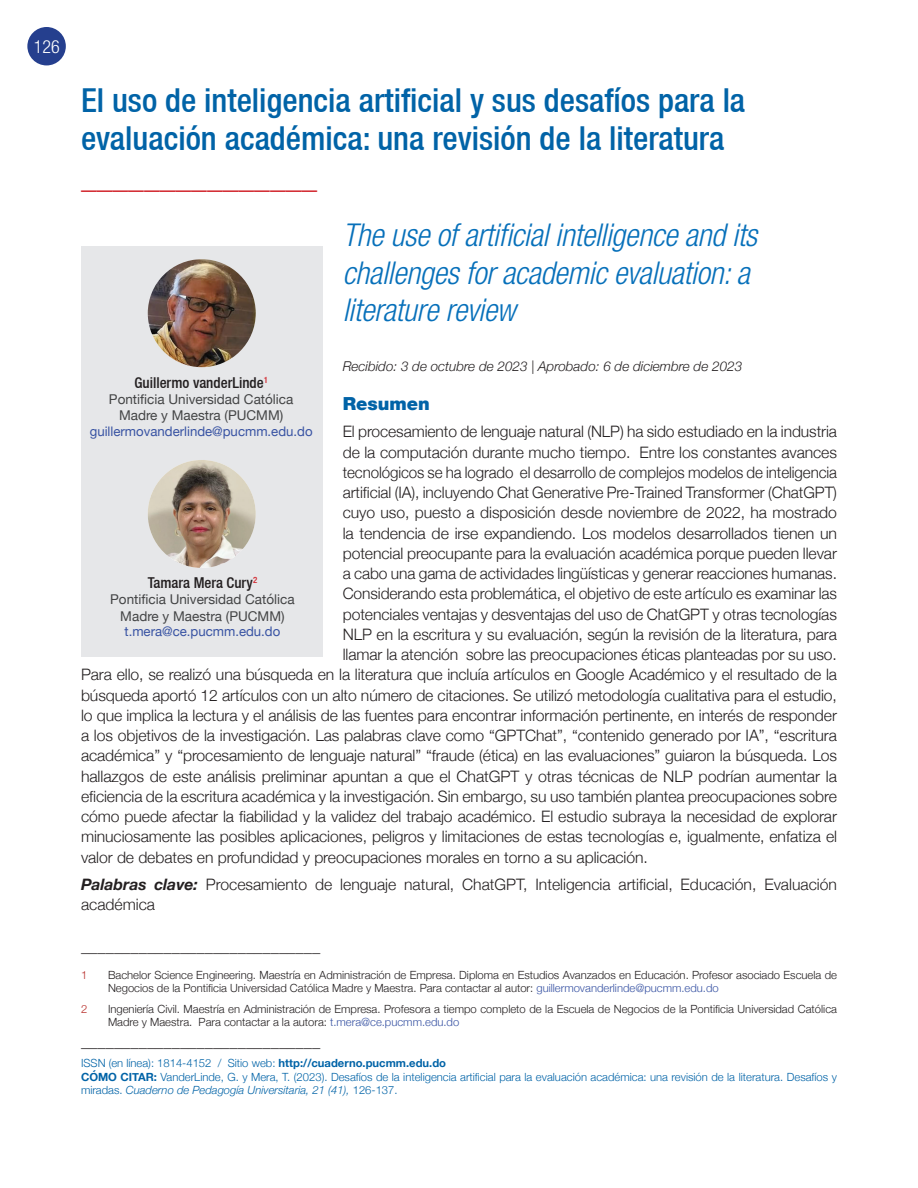
<style>
.page{position:relative;width:918px;height:1188px;background:#fff}
.page>*{position:absolute;margin:0;border:0;box-sizing:border-box;transform-origin:0 0}
.t1{font:500 condensed 33px/37.5px "Helvetica Neue";color:#0163a7}
.t2{font:italic 300 condensed 31.5px/37.8px "Helvetica Neue LT Std";letter-spacing:-.01em;color:#0770ba}
.t3{font:500 condensed 31.5px "Helvetica Neue";color:#d1232a}
.t4{font:900 18px "Helvetica Neue";color:#0163a7}
.t5{font:300 condensed 18px "Helvetica Neue LT Com";color:#fff}
.t6{font:300 16.5px "Helvetica Neue";color:#231f20}
.t7{font:300 15.75px/20.2px "Helvetica Neue";letter-spacing:-.005em;color:#231f20}
.t8{font:300 15.75px "Helvetica Neue";letter-spacing:-.005em;color:#231f20;scale:.96 1}
.t9{font:500 condensed 15px "Helvetica Neue";color:#231f20}
.t10{font:13.5px/16.2px "Helvetica Neue";color:#434445;text-align:center}
.t11{font:italic 300 13.5px "Helvetica Neue";color:#231f20}
.t12{font:13.2px "Helvetica Neue";color:#3853a3}
.t13{font:300 11.25px/13.5px "Helvetica Neue";color:#231f20}
.t14{font:300 11.25px/13.5px "Helvetica Neue";color:#0163a7}
.t15{font:300 11.25px "Helvetica Neue";color:#b72d29}
.s1{font-weight:700;font-style:italic}
.s2{color:#3853a3}
.s3{font-weight:700}
.s4{font-style:italic}
</style>
<div class="page">
<div style="left:27px;top:27px;width:39px;height:38px;background:#253f8e;border-radius:50%"></div>
<div style="left:81px;top:246px;width:241px;height:410px;background:#e6e7e9"></div>
<img style="left:148px;top:259px;width:108px;height:108px;border-radius:54px">
<img style="left:148px;top:460px;width:108px;height:108px;border-radius:54px">
<p class="t5" style="left:34px;top:36px;width:27px">126</p>
<h1 class="t1" style="left:81px;top:82px;width:666px">El uso de inteligencia artificial y sus desafíos para la evaluación académica: una revisión de la literatura</h1>
<h2 class="t3" style="left:81px;top:158px;width:238px">_______________</h2>
<h2 class="t2" style="left:343px;top:217px;width:416px">The use of artificial intelligence and its challenges for academic evaluation: a literature review</h2>
<p class="t11" style="left:343px;top:355px;width:401px">Recibido: 3 de octubre de 2023 | Aprobado: 6 de diciembre de 2023</p>
<p class="t4" style="left:343px;top:393px;width:89px">Resumen</p>
<p class="t7" style="left:343px;top:421px;width:496px">El procesamiento de lenguaje natural (NLP) ha sido estudiado en la industria</p>
<p class="t7" style="left:343px;top:441px;width:496px">de la computación durante mucho tiempo. Entre los constantes avances</p>
<p class="t8" style="left:343px;top:460px;width:516px">tecnológicos se ha logrado el desarrollo de complejos modelos de inteligencia</p>
<p class="t7" style="left:343px;top:481px;width:496px">artificial (IA), incluyendo Chat Generative Pre-Trained Transformer (ChatGPT)</p>
<p class="t7" style="left:343px;top:502px;width:496px">cuyo uso, puesto a disposición desde noviembre de 2022, ha mostrado</p>
<p class="t7" style="left:343px;top:522px;width:496px">la tendencia de irse expandiendo. Los modelos desarrollados tienen un</p>
<p class="t7" style="left:343px;top:542px;width:496px">potencial preocupante para la evaluación académica porque pueden llevar</p>
<p class="t7" style="left:343px;top:562px;width:496px">a cabo una gama de actividades lingüísticas y generar reacciones humanas.</p>
<p class="t7" style="left:343px;top:583px;width:496px">Considerando esta problemática, el objetivo de este artículo es examinar las</p>
<p class="t7" style="left:343px;top:603px;width:496px">potenciales ventajas y desventajas del uso de ChatGPT y otras tecnologías</p>
<p class="t7" style="left:343px;top:623px;width:496px">NLP en la escritura y su evaluación, según la revisión de la literatura, para</p>
<p class="t7" style="left:343px;top:643px;width:496px">llamar la atención sobre las preocupaciones éticas planteadas por su uso.</p>
<p class="t7" style="left:81px;top:664px;width:758px">Para ello, se realizó una búsqueda en la literatura que incluía artículos en Google Académico y el resultado de la</p>
<p class="t7" style="left:81px;top:684px;width:758px">búsqueda aportó 12 artículos con un alto número de citaciones. Se utilizó metodología cualitativa para el estudio,</p>
<p class="t7" style="left:81px;top:704px;width:758px">lo que implica la lectura y el análisis de las fuentes para encontrar información pertinente, en interés de responder</p>
<p class="t7" style="left:81px;top:724px;width:758px">a los objetivos de la investigación. Las palabras clave como “GPTChat”, “contenido generado por IA”, “escritura</p>
<p class="t7" style="left:81px;top:745px;width:758px">académica” y “procesamiento de lenguaje natural” “fraude (ética) en las evaluaciones” guiaron la búsqueda. Los</p>
<p class="t7" style="left:81px;top:765px;width:758px">hallazgos de este análisis preliminar apuntan a que el ChatGPT y otras técnicas de NLP podrían aumentar la</p>
<p class="t7" style="left:81px;top:785px;width:758px">eficiencia de la escritura académica y la investigación. Sin embargo, su uso también plantea preocupaciones sobre</p>
<p class="t7" style="left:81px;top:805px;width:758px">cómo puede afectar la fiabilidad y la validez del trabajo académico. El estudio subraya la necesidad de explorar</p>
<p class="t7" style="left:81px;top:826px;width:758px">minuciosamente las posibles aplicaciones, peligros y limitaciones de estas tecnologías e, igualmente, enfatiza el</p>
<p class="t7" style="left:81px;top:846px;width:568px">valor de debates en profundidad y preocupaciones morales en torno a su aplicación.</p>
<p class="t7" style="left:81px;top:873px;width:758px"><span class="s1">Palabras clave:</span> Procesamiento de lenguaje natural, ChatGPT, Inteligencia artificial, Educación, Evaluación académica</p>
<p class="t9" style="left:134px;top:373px;width:135px">Guillermo vanderLinde<sup>1</sup></p>
<p class="t10" style="left:109px;top:392px;width:186px">Pontificia Universidad Católica<br>Madre y Maestra (PUCMM)</p>
<p class="t12" style="left:90px;top:422px;width:224px">guillermovanderlinde@pucmm.edu.do</p>
<p class="t9" style="left:148px;top:574px;width:111px">Tamara Mera Cury<sup>2</sup></p>
<p class="t10" style="left:110px;top:592px;width:186px">Pontificia Universidad Católica<br>Madre y Maestra (PUCMM)</p>
<p class="t12" style="left:125px;top:622px;width:157px">t.mera@ce.pucmm.edu.do</p>
<p class="t6" style="left:81px;top:933px;width:241px">_____________________________</p>
<p class="t15" style="left:81px;top:966px;width:8px">1</p>
<p class="t13" style="left:108px;top:967px;width:731px">Bachelor Science Engineering. Maestría en Administración de Empresa. Diploma en Estudios Avanzados en Educación. Profesor asociado Escuela de<br>Negocios de la Pontificia Universidad Católica Madre y Maestra. Para contactar al autor: <span class="s2">guillermovanderlinde@pucmm.edu.do</span></p>
<p class="t15" style="left:81px;top:1000px;width:8px">2</p>
<p class="t13" style="left:108px;top:1001px;width:731px">Ingeniería Civil. Maestría en Administración de Empresa. Profesora a tiempo completo de la Escuela de Negocios de la Pontificia Universidad Católica<br>Madre y Maestra. Para contactar a la autora: <span class="s2">t.mera@ce.pucmm.edu.do</span></p>
<p class="t6" style="left:81px;top:1028px;width:241px">_____________________________</p>
<p class="t14" style="left:81px;top:1056px;width:758px">ISSN (en línea): 1814-4152 / Sitio web: <span class="s3">http://cuaderno.pucmm.edu.do<br>CÓMO CITAR:</span> VanderLinde, G. y Mera, T. (2023). Desafíos de la inteligencia artificial para la evaluación académica: una revisión de la literatura. Desafíos y miradas. <span class="s4">Cuaderno de Pedagogía Universitaria, 21 (41),</span> 126-137.</p>
</div>
